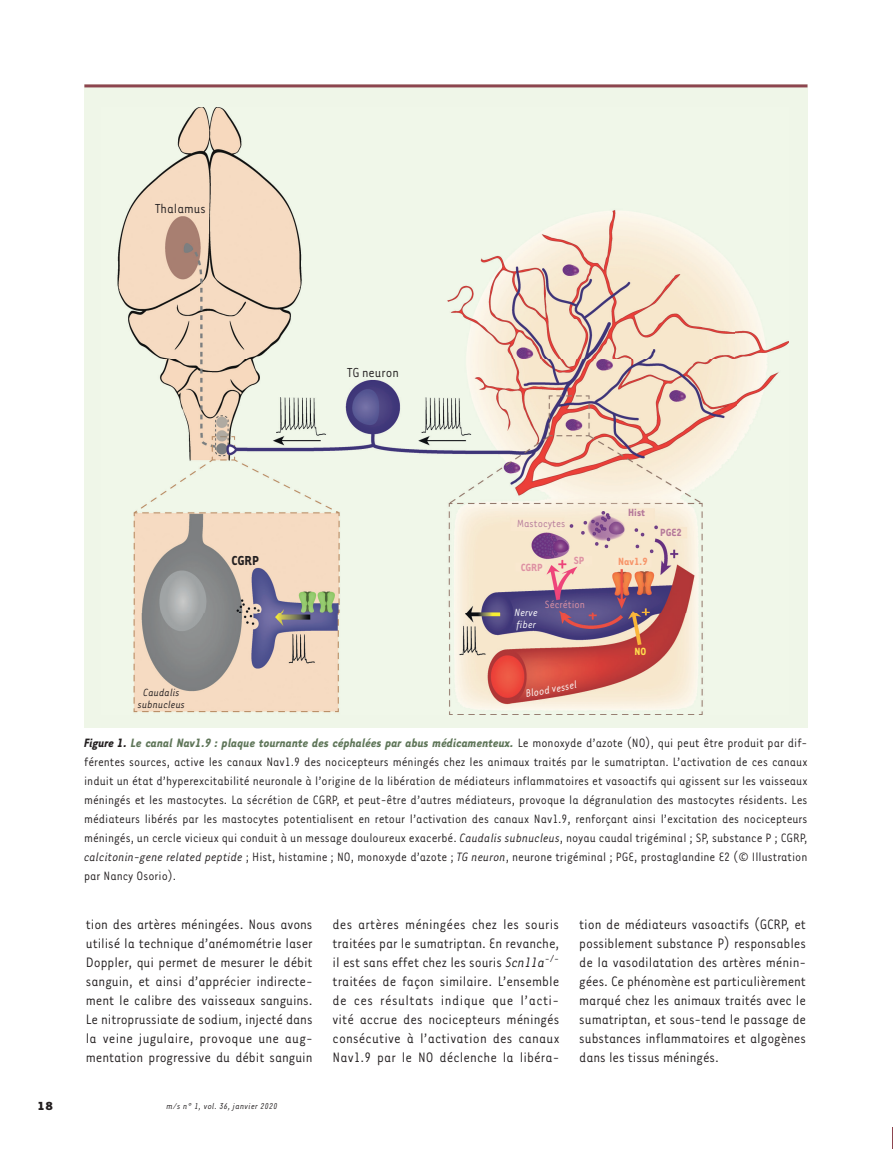
<style>
.page{position:relative;width:893px;height:1149px;background:#fff}
.page>*{position:absolute;margin:0;border:0;box-sizing:border-box;transform-origin:0 0}
.t1{font:15.75px/18.9px "Tarzana Narrow";letter-spacing:-.005em;color:#231f20;text-align:justify}
.t2{font:15px "Tarzana Narrow";color:#231f20}
.t3{font:700 15px "Tarzana Narrow";color:#231f20}
.t4{font:13.95px/18.9px "Tarzana Narrow";color:#231f20;text-align:justify}
.t5{font:700 13.5px "Tarzana Wide";color:#231f20}
.t6{font:italic 12px/12px "Tarzana Narrow";color:#fff}
.t7{font:italic 12px/12px "Tarzana Narrow";color:#231f20;text-align:center}
.t8{font:12px "Tarzana Narrow";color:#b5799a}
.t9{font:12px "Tarzana Narrow";color:#de92a3}
.t10{font:700 12px "Tarzana Narrow";color:#b5799a}
.t11{font:700 12px "Tarzana Narrow";color:#de92a3}
.t12{font:700 12px "Tarzana Narrow";color:#f7966b}
.t13{font:700 12px "Tarzana Narrow";color:#ffde4e}
.t14{font:italic 9.75px "Tarzana Narrow";letter-spacing:.025em;color:#231f20}
.s1{font-weight:700;font-style:italic}
.s2{font-weight:700;font-style:italic;color:#5f7659}
.s3{font-style:italic}
</style>
<div class="page">
<div style="left:84px;top:84px;width:723px;height:643px;background:#eff6e8"></div>
<img style="left:117px;top:107px;width:672px;height:607px">
<hr style="left:84px;top:84px;width:723px;height:3px;background:#8d454f">
<svg style="left:892px;top:1127px;width:1px;height:22px"></svg>
<p class="t2" style="left:155px;top:199px;width:52px">Thalamus</p>
<p class="t2" style="left:347px;top:363px;width:53px">TG neuron</p>
<p class="t3" style="left:231px;top:551px;width:29px">CGRP</p>
<p class="t8" style="left:517px;top:516px;width:50px">Mastocytes</p>
<p class="t10" style="left:628px;top:505px;width:18px">Hist</p>
<p class="t11" style="left:521px;top:559px;width:23px">CGRP</p>
<p class="t11" style="left:573px;top:552px;width:12px">SP</p>
<p class="t12" style="left:618px;top:554px;width:31px">Nav1.9</p>
<p class="t6" style="left:514px;top:606px;width:25px">Nerve fiber</p>
<p class="t9" style="left:545px;top:597px;width:42px">Sécrétion</p>
<p class="t13" style="left:634px;top:644px;width:13px">NO</p>
<p class="t7" style="left:138px;top:685px;width:49px">Caudalis subnucleus</p>
<p class="t6" style="left:525px;top:687px;width:53px;rotate:-11deg">Blood vessel</p>
<p class="t10" style="left:660px;top:524px;width:23px">PGE2</p>
<p class="t4" style="left:84px;top:732px;width:725px"><span class="s1">Figure 1.</span> <span class="s2">Le canal Nav1.9 : plaque tournante des céphalées par abus médicamenteux.</span> Le monoxyde d’azote (NO), qui peut être produit par dif&shy;férentes sources, active les canaux Nav1.9 des nocicepteurs méningés chez les animaux traités par le sumatriptan. L’activation de ces canaux induit un état d’hyperexcitabilité neuronale à l’origine de la libération de médiateurs inflammatoires et vasoactifs qui agissent sur les vaisseaux méningés et les mastocytes. La sécrétion de CGRP, et peut-être d’autres médiateurs, provoque la dégranulation des mastocytes résidents. Les médiateurs libérés par les mastocytes potentialisent en retour l’activation des canaux Nav1.9, renforçant ainsi l’excitation des nocicepteurs méningés, un cercle vicieux qui conduit à un message douloureux exacerbé. <span class="s3">Caudalis subnucleus</span>, noyau caudal trigéminal ; SP, substance P ; CGRP, <span class="s3">calcitonin-gene related peptide</span> ; Hist, histamine ; NO, monoxyde d’azote ; <span class="s3">TG neuron</span>, neurone trigéminal ; PGE, prostaglandine E2 (© Illustration par Nancy Osorio).</p>
<p class="t1" style="left:86px;top:914px;width:228px">tion des artères méningées. Nous avons utilisé la technique d’anémométrie laser Doppler, qui permet de mesurer le débit sanguin, et ainsi d’apprécier indirecte&shy;ment le calibre des vaisseaux sanguins.<br>Le nitroprussiate de sodium, injecté dans la veine jugulaire, provoque une aug&shy;mentation progressive du débit sanguin</p>
<p class="t5" style="left:37px;top:1096px;width:18px">18</p>
<p class="t14" style="left:167px;top:1099px;width:112px">m/s n° 1, vol. 36, janvier 2020</p>
<p class="t1" style="left:332px;top:914px;width:228px">des artères méningées chez les souris traitées par le sumatriptan. En revanche, il est sans effet chez les souris <span class="s3">Scn11a</span><sup>-/- </sup>traitées de façon similaire. L’ensemble de ces résultats indique que l’acti&shy;vité accrue des nocicepteurs méningés consécutive à l’activation des canaux Nav1.9 par le NO déclenche la libéra-</p>
<p class="t1" style="left:579px;top:914px;width:228px">tion de médiateurs vasoactifs (GCRP, et possiblement substance P) responsables de la vasodilatation des artères ménin&shy;gées. Ce phénomène est particulièrement marqué chez les animaux traités avec le sumatriptan, et sous-tend le passage de substances inflammatoires et algogènes dans les tissus méningés.</p>
</div>
